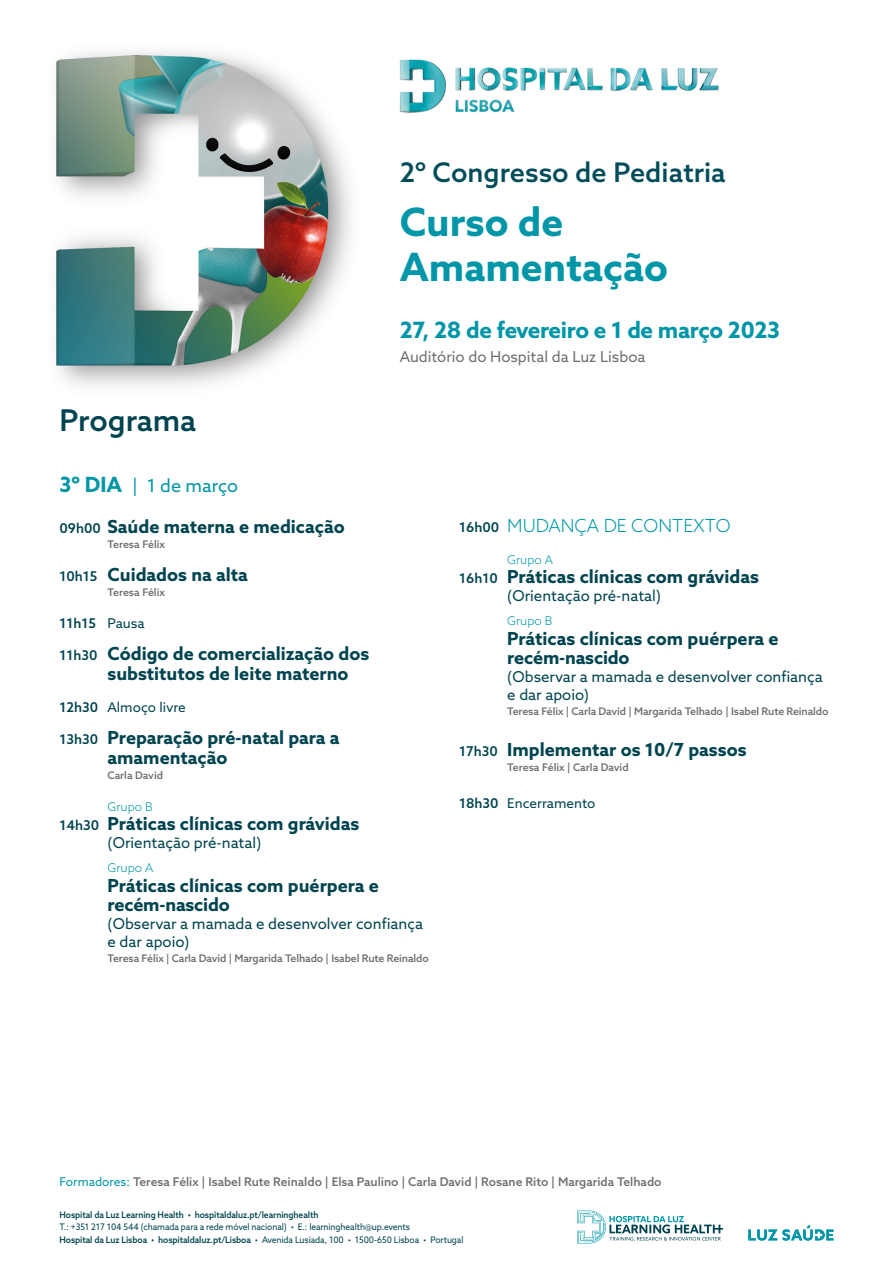
<style>
.page{position:relative;width:893px;height:1263px;background:#fff}
.page>*{position:absolute;margin:0;border:0;box-sizing:border-box;transform-origin:0 0}
.t1{font:700 39px/45px "Azo Sans";color:#0096a8}
.t2{font:500 30px "Azo Sans";color:#00444f}
.t3{font:500 27px "Azo Sans";color:#004c59}
.t4{font:700 22.5px "Azo Sans";letter-spacing:-.015em;color:#0096a8}
.t5{font:700 18px/19.5px "Azo Sans";color:#00444f}
.t6{font:300 18px "Azo Sans";color:#0096a8}
.t7{font:18px "Azo Sans";color:#0096a8}
.t8{font:15px/18px "Azo Sans";color:#00444f}
.t9{font:15px "Azo Sans";color:#706f6f}
.t10{font:13.5px "Azo Sans";color:#00444f}
.t11{font:500 13.5px "Azo Sans";color:#00444f}
.t12{font:500 12px "Azo Sans";color:#706f6f}
.t13{font:300 12px "Azo Sans";color:#0096a8}
.t14{font:500 10.5px "Azo Sans";letter-spacing:-.01em;color:#706f6f}
.t15{font:9px/13.5px "Azo Sans";letter-spacing:-.01em;color:#00444f;scale:.95 1}
.t16{font:500 9px "Azo Sans";letter-spacing:-.01em;color:#00444f;scale:.95 1}
.s1{font-weight:700;font-size:21px}
.s2{font-weight:500;font-size:13.5px}
.s3{font-weight:400}
.s4{font-weight:500}
.s5{font-weight:500;font-size:13.5px;color:#00444f}
.s6{font-weight:400;color:#0096a8}
</style>
<div class="page">
<img style="left:399px;top:59px;width:320px;height:55px">
<img style="left:56px;top:51px;width:295px;height:335px">
<svg style="left:577px;top:1210px;width:146px;height:33px"></svg>
<svg style="left:748px;top:1225px;width:85px;height:15px"></svg>
<h3 class="t3" style="left:400px;top:155px;width:327px">2º Congresso de Pediatria</h3>
<h1 class="t1" style="left:400px;top:199px;width:270px">Curso de<br>Amamentação</h1>
<p class="t4" style="left:400px;top:315px;width:382px">27, 28 de fevereiro e 1 de março 2023</p>
<p class="t9" style="left:400px;top:346px;width:247px">Auditório do Hospital da Luz Lisboa</p>
<h2 class="t2" style="left:60px;top:401px;width:138px">Programa</h2>
<p class="t7" style="left:60px;top:474px;width:180px"><span class="s1">3º DIA</span> | 1 de março</p>
<p class="t5" style="left:60px;top:517px;width:287px"><span class="s2">09h00</span> Saúde materna e medicação</p>
<p class="t14" style="left:108px;top:538px;width:59px">Teresa Félix</p>
<p class="t5" style="left:60px;top:564px;width:190px"><span class="s2">10h15</span> Cuidados na alta</p>
<p class="t14" style="left:108px;top:585px;width:59px">Teresa Félix</p>
<p class="t11" style="left:60px;top:614px;width:87px">11h15 <span class="s3">Pausa</span></p>
<p class="t5" style="left:108px;top:643px;width:263px;text-indent:-48px"><span class="s2">11h30</span> Código de comercialização dos substitutos de leite materno</p>
<p class="t10" style="left:60px;top:698px;width:128px"><span class="s4">12h30</span> Almoço livre</p>
<p class="t5" style="left:108px;top:727px;width:233px;text-indent:-48px"><span class="s2">13h30</span> Preparação pré-natal para a amamentação</p>
<p class="t14" style="left:108px;top:768px;width:57px">Carla David</p>
<p class="t13" style="left:108px;top:799px;width:47px">Grupo B</p>
<p class="t5" style="left:60px;top:814px;width:301px"><span class="s2">14h30</span> Práticas clínicas com grávidas</p>
<p class="t8" style="left:108px;top:834px;width:155px">(Orientação pré-natal)</p>
<p class="t13" style="left:108px;top:860px;width:47px">Grupo A</p>
<p class="t5" style="left:108px;top:875px;width:273px">Práticas clínicas com puérpera e recém-nascido</p>
<p class="t8" style="left:108px;top:914px;width:317px">(Observar a mamada e desenvolver confiança e dar apoio)</p>
<p class="t14" style="left:108px;top:951px;width:323px">Teresa Félix | Carla David | Margarida Telhado | Isabel Rute Reinaldo</p>
<p class="t6" style="left:459px;top:514px;width:273px"><span class="s5">16h00</span> MUDANÇA DE CONTEXTO</p>
<p class="t13" style="left:507px;top:552px;width:47px">Grupo A</p>
<p class="t5" style="left:459px;top:567px;width:301px"><span class="s2">16h10</span> Práticas clínicas com grávidas</p>
<p class="t8" style="left:507px;top:587px;width:155px">(Orientação pré-natal)</p>
<p class="t13" style="left:507px;top:613px;width:47px">Grupo B</p>
<p class="t5" style="left:507px;top:628px;width:273px">Práticas clínicas com puérpera e recém-nascido</p>
<p class="t8" style="left:507px;top:668px;width:317px">(Observar a mamada e desenvolver confiança e dar apoio)</p>
<p class="t14" style="left:507px;top:704px;width:323px">Teresa Félix | Carla David | Margarida Telhado | Isabel Rute Reinaldo</p>
<p class="t5" style="left:459px;top:739px;width:289px"><span class="s2">17h30</span> Implementar os 10/7 passos</p>
<p class="t14" style="left:507px;top:760px;width:123px">Teresa Félix | Carla David</p>
<p class="t10" style="left:459px;top:794px;width:138px"><span class="s4">18h30</span> Encerramento</p>
<p class="t12" style="left:60px;top:1174px;width:604px"><span class="s6">Formadores:</span> Teresa Félix | Isabel Rute Reinaldo | Elsa Paulino | Carla David | Rosane Rito | Margarida Telhado</p>
<p class="t16" style="left:60px;top:1209px;width:274px">Hospital da Luz Learning Health • hospitaldaluz.pt/learninghealth</p>
<p class="t15" style="left:60px;top:1220px;width:427px">T.: +351 217 104 544 (chamada para a rede móvel nacional) • E.: learninghealth@up.events<br><span class="s4">Hospital da Luz Lisboa • hospitaldaluz.pt/Lisboa</span> • Avenida Lusíada, 100 • 1500-650 Lisboa • Portugal</p>
</div>
